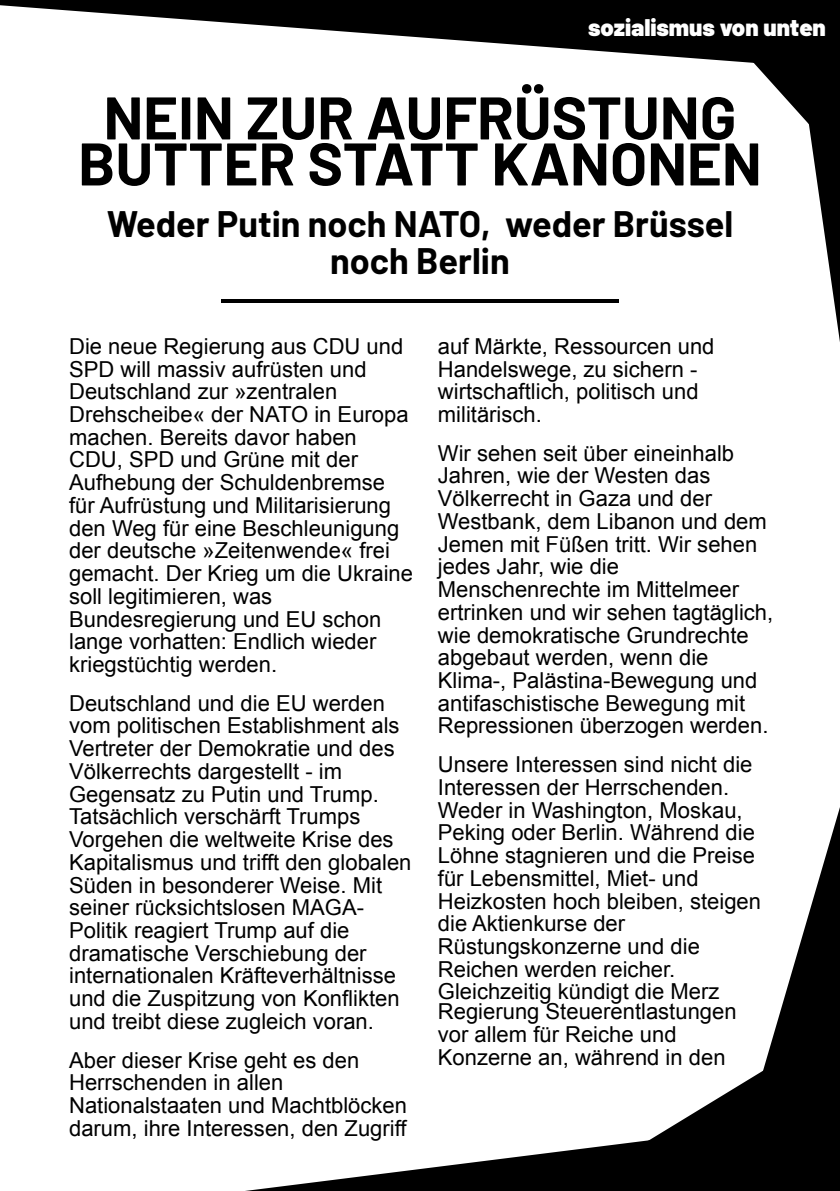
<style>
.page{position:relative;width:840px;height:1191px;background:#fff}
.page>*{position:absolute;margin:0;border:0;box-sizing:border-box;transform-origin:0 0}
.t1{font:700 60px/46px "Barlow";color:#000;text-align:center}
.t2{font:700 36px/36px "Barlow";color:#000;text-align:center}
.t3{font:900 24px "Barlow";color:#fff}
.t4{font:22px/22.8px "Arial";color:#000}
</style>
<div class="page">
<svg style="left:777px;top:811px;width:62px;height:212px"></svg>
<svg style="left:689px;top:1023px;width:150px;height:93px;fill:#000"></svg>
<svg style="left:245px;top:1116px;width:594px;height:75px;fill:#000"></svg>
<svg style="left:0;top:0;width:696px;height:59px;fill:#000"></svg>
<img style="left:221px;top:300px;width:397px;height:2px">
<svg style="left:696px;top:0;width:143px;height:335px"></svg>
<p class="t3" style="left:587px;top:12px;width:239px">sozialismus von unten</p>
<h1 class="t1" style="left:78px;top:92px;width:684px">NEIN ZUR AUFRÜSTUNG<br>BUTTER STATT KANONEN</h1>
<h2 class="t2" style="left:107px;top:205px;width:627px">Weder Putin noch NATO, weder Brüssel noch Berlin</h2>
<p class="t4" style="left:69px;top:337px;width:345px">Die neue Regierung aus CDU und<br>SPD will massiv aufrüsten und<br>Deutschland zur »zentralen<br>Drehscheibe« der NATO in Europa machen. Bereits davor haben<br>CDU, SPD und Grüne mit der<br>Aufhebung der Schuldenbremse für Aufrüstung und Militarisierung den Weg für eine Beschleunigung der deutsche »Zeitenwende« frei gemacht. Der Krieg um die Ukraine soll legitimieren, was<br>Bundesregierung und EU schon lange vorhatten: Endlich wieder kriegstüchtig werden.</p>
<p class="t4" style="left:69px;top:693px;width:344px">Deutschland und die EU werden vom politischen Establishment als<br>Vertreter der Demokratie und des<br>Völkerrechts dargestellt - im<br>Gegensatz zu Putin und Trump.<br>Tatsächlich verschärft Trumps<br>Vorgehen die weltweite Krise des<br>Kapitalismus und trifft den globalen<br>Süden in besonderer Weise. Mit seiner rücksichtslosen MAGA-<br>Politik reagiert Trump auf die dramatische Verschiebung der internationalen Kräfteverhältnisse und die Zuspitzung von Konflikten und treibt diese zugleich voran.</p>
<p class="t4" style="left:69px;top:1050px;width:339px">Aber dieser Krise geht es den<br>Herrschenden in allen<br>Nationalstaaten und Machtblöcken darum, ihre Interessen, den Zugriff</p>
<p class="t4" style="left:437px;top:337px;width:278px">auf Märkte, Ressourcen und<br>Handelswege, zu sichern - wirtschaftlich, politisch und militärisch.</p>
<p class="t4" style="left:437px;top:443px;width:337px">Wir sehen seit über eineinhalb<br>Jahren, wie der Westen das<br>Völkerrecht in Gaza und der<br>Westbank, dem Libanon und dem<br>Jemen mit Füßen tritt. Wir sehen jedes Jahr, wie die<br>Menschenrechte im Mittelmeer ertrinken und wir sehen tagtäglich, wie demokratische Grundrechte abgebaut werden, wenn die<br>Klima-, Palästina-Bewegung und antifaschistische Bewegung mit<br>Repressionen überzogen werden.</p>
<p class="t4" style="left:437px;top:755px;width:324px">Unsere Interessen sind nicht die<br>Interessen der Herrschenden.<br>Weder in Washington, Moskau,<br>Peking oder Berlin. Während die<br>Löhne stagnieren und die Preise für Lebensmittel, Miet- und<br>Heizkosten hoch bleiben, steigen die Aktienkurse der<br>Rüstungskonzerne und die<br>Reichen werden reicher.<br>Gleichzeitig kündigt die Merz</p>
<p class="t4" style="left:437px;top:1002px;width:300px">Regierung Steuerentlastungen vor allem für Reiche und<br>Konzerne an, während in den</p>
</div>
